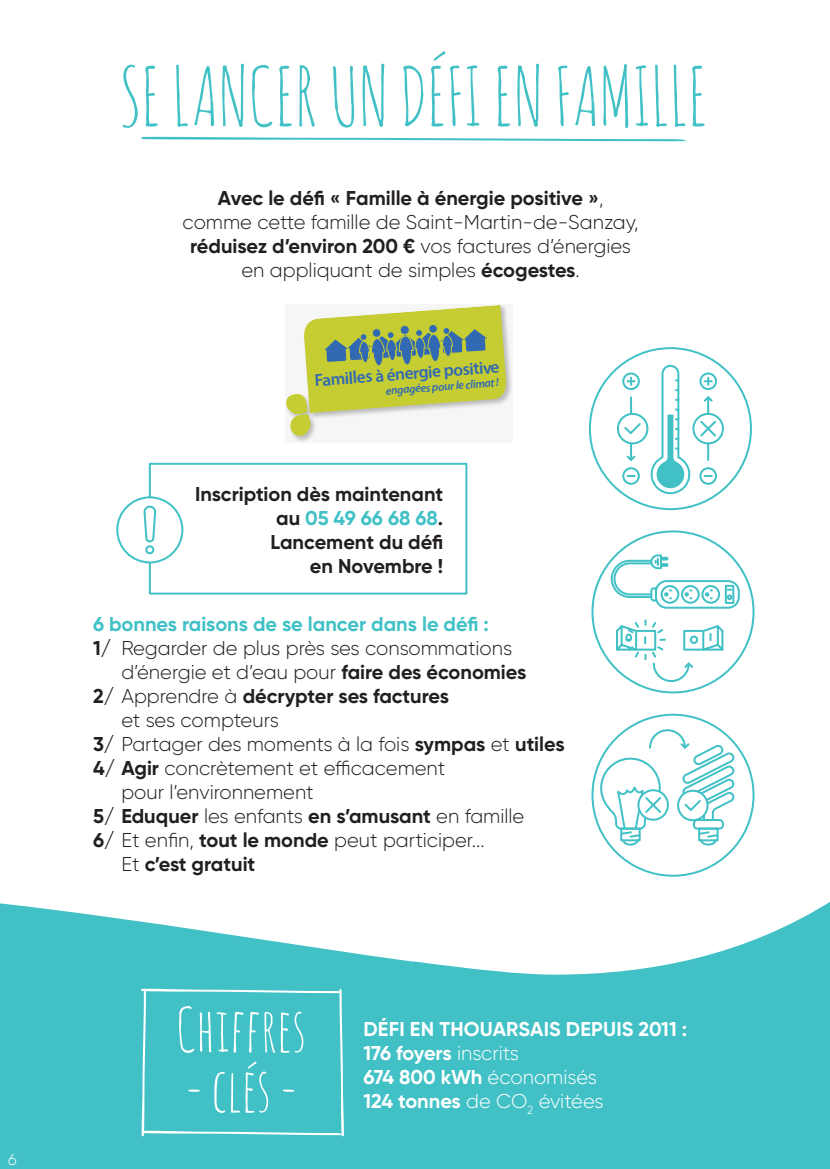
<style>
.page{position:relative;width:830px;height:1169px;background:#fff}
.page>*{position:absolute;margin:0;border:0;box-sizing:border-box;transform-origin:0 0}
.t1{font:80px "Amatic SC";color:#41c1c6}
.t2{font:300 20px/24px "Gilroy";color:#231f20;text-align:center}
.t3{font:700 20px/24px "Gilroy";color:#231f20;text-align:right}
.t4{font:700 20px/24px "Gilroy";color:#fff}
.t5{font:700 20px "Gilroy";color:#41c1c6}
.t6{font:600 17.2px "Myriad Pro";color:#3169b3}
.t7{font:300 16px "Gilroy";color:#fff}
.t8{font:italic 600 11.6px "Myriad Pro";color:#3169b3}
.s1{font-weight:700}
.s2{color:#41c1c6}
.s3{font-weight:300}
</style>
<div class="page">
<svg style="left:292px;top:304px;width:221px;height:139px;fill:#f6f6f6"></svg>
<svg style="left:285px;top:305px;width:222px;height:132px"></svg>
<svg style="left:141px;top:137px;width:544px;height:4px"></svg>
<svg style="left:0;top:902px;width:830px;height:267px;fill:#41c1c6"></svg>
<div style="left:655px;top:580px;width:85px;height:29px;border:2px solid #41c1c6;border-radius:11px"></div>
<div style="left:660px;top:585px;width:19px;height:19px;border:2px solid #41c1c6;border-radius:50%"></div>
<div style="left:681px;top:585px;width:18px;height:19px;border:2px solid #41c1c6;border-radius:50%"></div>
<svg style="left:684px;top:589px;width:7px;height:10px"></svg>
<div style="left:701px;top:585px;width:19px;height:19px;border:2px solid #41c1c6;border-radius:50%"></div>
<svg style="left:705px;top:589px;width:6px;height:10px"></svg>
<div style="left:725px;top:585px;width:9px;height:19px;border:2px solid #41c1c6"></div>
<svg style="left:727px;top:589px;width:5px;height:11px"></svg>
<svg style="left:610px;top:553px;width:61px;height:49px"></svg>
<svg style="left:612px;top:620px;width:115px;height:63px"></svg>
<svg style="left:650px;top:364px;width:41px;height:131px"></svg>
<svg style="left:627px;top:378px;width:7px;height:7px"></svg>
<div style="left:622px;top:372px;width:18px;height:18px;border:2px solid #41c1c6;border-radius:50%"></div>
<svg style="left:626px;top:454px;width:10px;height:7px"></svg>
<hr style="left:630px;top:397px;width:2px;height:63px;background:#41c1c6">
<svg style="left:627px;top:475px;width:7px;height:2px"></svg>
<div style="left:622px;top:467px;width:18px;height:18px;border:2px solid #41c1c6;border-radius:50%"></div>
<svg style="left:704px;top:378px;width:7px;height:7px"></svg>
<div style="left:699px;top:372px;width:18px;height:18px;border:2px solid #41c1c6;border-radius:50%"></div>
<svg style="left:703px;top:396px;width:10px;height:8px"></svg>
<hr style="left:707px;top:397px;width:2px;height:63px;background:#41c1c6">
<svg style="left:704px;top:475px;width:7px;height:2px"></svg>
<div style="left:699px;top:467px;width:18px;height:18px;border:2px solid #41c1c6;border-radius:50%"></div>
<svg style="left:693px;top:414px;width:30px;height:29px"></svg>
<div style="left:692px;top:413px;width:32px;height:31px;border:2px solid #41c1c6;border-radius:50%"></div>
<svg style="left:698px;top:419px;width:20px;height:19px"></svg>
<svg style="left:618px;top:414px;width:29px;height:29px"></svg>
<div style="left:617px;top:413px;width:31px;height:31px;border:2px solid #41c1c6;border-radius:50%"></div>
<svg style="left:622px;top:421px;width:20px;height:15px"></svg>
<svg style="left:601px;top:728px;width:134px;height:118px"></svg>
<svg style="left:141px;top:989px;width:203px;height:147px"></svg>
<div style="left:149px;top:463px;width:318px;height:132px;border:2px solid #41c1c6"></div>
<div style="left:117px;top:497px;width:65px;height:65px;background:#fff;border-radius:50%"></div>
<div style="left:116px;top:496px;width:67px;height:67px;border:2px solid #41c1c6;border-radius:50%"></div>
<div style="left:145px;top:545px;width:9px;height:9px;border:2px solid #41c1c6;border-radius:50%"></div>
<svg style="left:143px;top:505px;width:14px;height:38px"></svg>
<p class="t7" style="left:8px;top:1149px;width:10px">6</p>
<h1 class="t1" style="left:119px;top:45px;width:590px">SE LANCER UN DÉFI EN FAMILLE</h1>
<p class="t2" style="left:183px;top:186px;width:457px"><span class="s1">Avec le défi « Famille à énergie positive »</span>, comme cette famille de Saint-Martin-de-Sanzay, <span class="s1">réduisez d’environ 200 €</span> vos factures d’énergies en appliquant de simples <span class="s1">écogestes</span>.</p>
<p class="t6" style="left:314px;top:369px;width:187px;rotate:-4deg">Familles à énergie positive</p>
<p class="t8" style="left:385px;top:383px;width:115px;rotate:-4deg">engagées pour le climat !</p>
<p class="t3" style="left:195px;top:482px;width:250px">Inscription dès maintenant au <span class="s2">05 49 66 68 68</span>.<br>Lancement du défi<br>en Novembre !</p>
<p class="t5" style="left:93px;top:611px;width:397px">6 bonnes raisons de se lancer dans le défi :</p>
<p class="t2" style="left:93px;top:635px;width:421px"><span class="s1">1/</span> Regarder de plus près ses consommations</p>
<p class="t2" style="left:121px;top:659px;width:406px">d’énergie et d’eau pour <span class="s1">faire des économies</span></p>
<p class="t3" style="left:93px;top:683px;width:357px">2/ <span class="s3">Apprendre à</span> décrypter ses factures</p>
<p class="t2" style="left:121px;top:707px;width:159px">et ses compteurs</p>
<p class="t2" style="left:93px;top:731px;width:473px"><span class="s1">3/</span> Partager des moments à la fois <span class="s1">sympas</span> et <span class="s1">utiles</span></p>
<p class="t2" style="left:93px;top:755px;width:354px"><span class="s1">4/ Agir</span> concrètement et efficacement</p>
<p class="t2" style="left:121px;top:779px;width:194px">pour l’environnement</p>
<p class="t3" style="left:93px;top:803px;width:433px">5/ Eduquer <span class="s3">les enfants</span> en s’amusant <span class="s3">en famille</span></p>
<p class="t2" style="left:93px;top:827px;width:393px"><span class="s1">6/</span> Et enfin, <span class="s1">tout le monde</span> peut participer...</p>
<p class="t3" style="left:121px;top:851px;width:135px"><span class="s3">Et</span> c’est gratuit</p>
<p class="t4" style="left:363px;top:1016px;width:325px">DÉFI EN THOUARSAIS DEPUIS 2011 :<br>176 foyers <span class="s3">inscrits<br></span>674 800 kWh <span class="s3">économisés<br></span>124 tonnes <span class="s3">de CO</span><sub>2</sub> <span class="s3">évitées</span></p>
</div>
